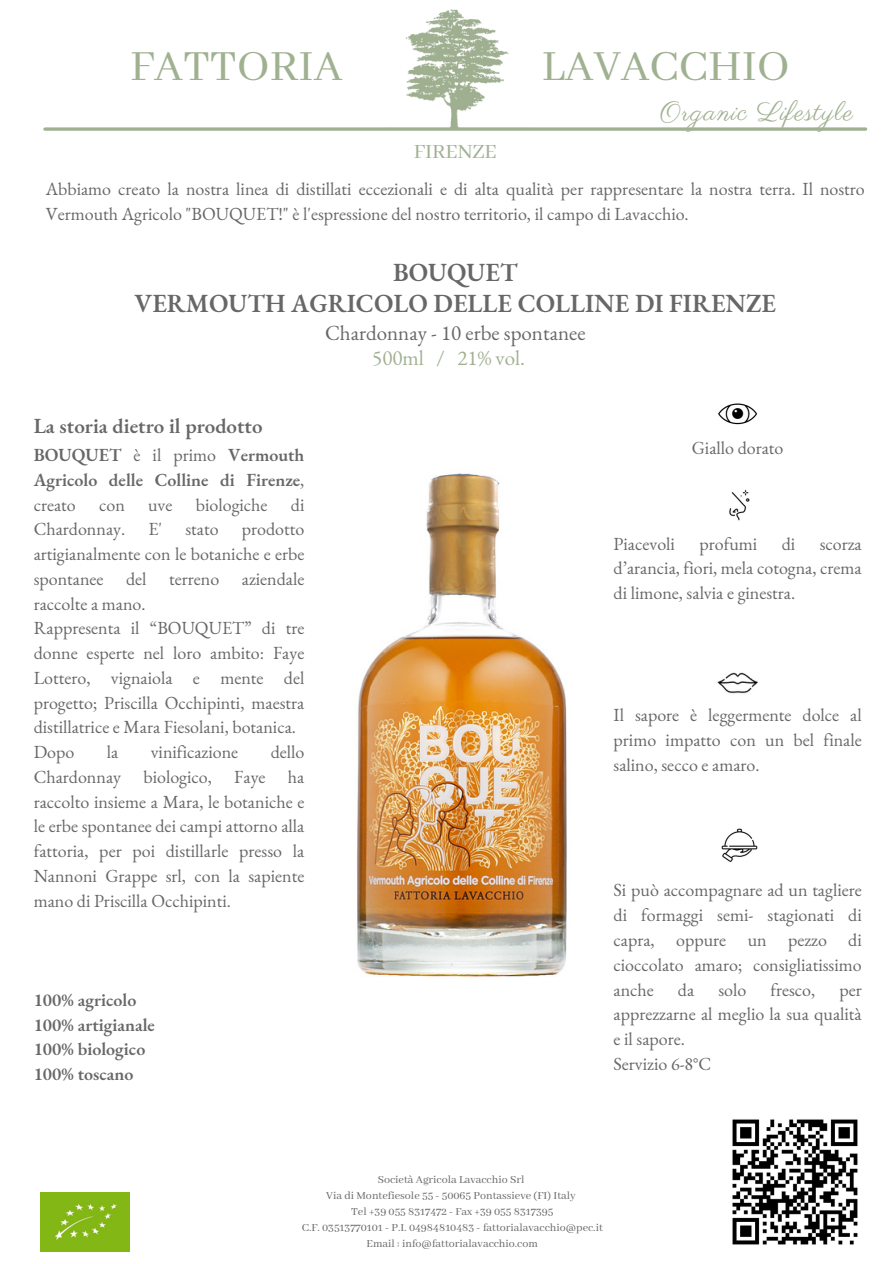
<style>
.page{position:relative;width:894px;height:1264px;background:#fff}
.page>*{position:absolute;margin:0;border:0;box-sizing:border-box;transform-origin:0 0}
.t1{font:48px "Abhaya Libre";color:#a0b191}
.t2{font:27px "Parisienne";letter-spacing:.04em;color:#a0b191}
.t3{font:600 25.5px/30.8px "EB Garamond";color:#676767;text-align:center}
.t4{font:22.5px "Abhaya Libre";color:#a0b191}
.t5{font:21px "EB Garamond";color:#676767}
.t6{font:600 21px "EB Garamond";color:#676767}
.t7{font:21px "EB Garamond";color:#a0b191}
.t8{font:18px/24.8px "EB Garamond";color:#676767;text-align:justify}
.t9{font:600 18px/24.8px "EB Garamond";color:#676767;text-align:justify}
.t10{font:12px "Abhaya Libre";color:#676767}
.s1{font-weight:400}
</style>
<div class="page">
<svg style="left:45px;top:127px;width:820px;height:4px;background:#adbca1"></svg>
<img style="left:729px;top:489px;width:21px;height:32px">
<img style="left:717px;top:672px;width:41px;height:22px">
<img style="left:718px;top:403px;width:39px;height:21px">
<img style="left:721px;top:828px;width:37px;height:34px">
<img style="left:405px;top:9px;width:104px;height:118px">
<img style="left:41px;top:1192px;width:89px;height:59px">
<img style="left:732px;top:1119px;width:126px;height:126px">
<img style="left:357px;top:473px;width:210px;height:504px">
<p class="t1" style="left:130px;top:40px;width:214px">FATTORIA</p>
<p class="t1" style="left:541px;top:40px;width:249px">LAVACCHIO</p>
<p class="t4" style="left:413px;top:139px;width:85px">FIRENZE</p>
<p class="t2" style="left:660px;top:95px;width:194px">Organic Lifestyle</p>
<p class="t8" style="left:46px;top:176px;width:820px">Abbiamo creato la nostra linea di distillati eccezionali e di alta qualità per rappresentare la nostra terra. Il nostro<br>Vermouth Agricolo "BOUQUET!" è l'espressione del nostro territorio, il campo di Lavacchio.</p>
<p class="t3" style="left:134px;top:257px;width:642px">BOUQUET<br>VERMOUTH AGRICOLO DELLE COLLINE DI FIRENZE</p>
<p class="t7" style="left:372px;top:344px;width:154px">500ml / 21% vol.</p>
<p class="t5" style="left:325px;top:319px;width:262px">Chardonnay - 10 erbe spontanee</p>
<h6 class="t6" style="left:34px;top:412px;width:230px">La storia dietro il prodotto</h6>
<h6 class="t9" style="left:34px;top:442px;width:272px">BOUQUET <span class="s1">è il primo</span> Vermouth Agricolo delle Colline di Firenze<span class="s1">, creato</span></h6>
<h6 class="t8" style="left:99px;top:492px;width:27px">con</h6>
<h6 class="t8" style="left:148px;top:492px;width:26px">uve</h6>
<h6 class="t8" style="left:196px;top:492px;width:73px">biologiche</h6>
<h6 class="t8" style="left:291px;top:492px;width:15px">di</h6>
<h6 class="t8" style="left:34px;top:516px;width:93px">Chardonnay.</h6>
<h6 class="t8" style="left:148px;top:516px;width:15px">E'</h6>
<h6 class="t8" style="left:185px;top:516px;width:35px">stato</h6>
<h6 class="t8" style="left:34px;top:516px;width:272px;text-indent:208px">prodotto artigianalmente con le botaniche e erbe spontanee del terreno aziendale raccolte a mano.</h6>
<h5 class="t8" style="left:34px;top:615px;width:272px">Rappresenta il “BOUQUET” di tre donne esperte nel loro ambito: Faye Lottero, vignaiola e mente del progetto; Priscilla Occhipinti, maestra distillatrice e Mara Fiesolani, botanica.</h5>
<p class="t8" style="left:34px;top:739px;width:42px">Dopo</p>
<p class="t8" style="left:107px;top:739px;width:13px">la</p>
<p class="t8" style="left:151px;top:739px;width:89px">vinificazione</p>
<p class="t8" style="left:34px;top:739px;width:272px;text-indent:237px">dello Chardonnay biologico, Faye ha raccolto insieme a Mara, le botaniche e le erbe spontanee dei campi attorno alla fattoria, per poi distillarle presso la Nannoni Grappe srl, con la sapiente mano di Priscilla Occhipinti.</p>
<p class="t9" style="left:34px;top:987px;width:104px">100% agricolo</p>
<p class="t9" style="left:34px;top:1011px;width:123px">100% artigianale</p>
<p class="t9" style="left:34px;top:1036px;width:113px">100% biologico</p>
<p class="t9" style="left:34px;top:1061px;width:101px">100% toscano</p>
<p class="t8" style="left:691px;top:435px;width:93px">Giallo dorato</p>
<p class="t8" style="left:613px;top:531px;width:63px">Piacevoli</p>
<p class="t8" style="left:699px;top:531px;width:59px">profumi</p>
<p class="t8" style="left:781px;top:531px;width:15px">di</p>
<p class="t8" style="left:613px;top:531px;width:250px;text-indent:206px">scorza d’arancia, fiori, mela cotogna, crema di limone, salvia e ginestra.</p>
<p class="t8" style="left:613px;top:702px;width:250px">Il sapore è leggermente dolce al primo impatto con un bel finale salino, secco e amaro.</p>
<p class="t8" style="left:613px;top:877px;width:250px">Si può accompagnare ad un tagliere di formaggi semi- stagionati di capra, oppure un pezzo di cioccolato amaro; consigliatissimo anche</p>
<p class="t8" style="left:677px;top:976px;width:18px">da</p>
<p class="t8" style="left:718px;top:976px;width:29px">solo</p>
<p class="t8" style="left:770px;top:976px;width:46px">fresco,</p>
<p class="t8" style="left:613px;top:976px;width:250px;text-indent:226px">per apprezzarne al meglio la sua qualità e il sapore.</p>
<p class="t8" style="left:613px;top:1051px;width:99px">Servizio 6-8°C</p>
<p class="t10" style="left:378px;top:1172px;width:148px">Società Agricola Lavacchio Srl</p>
<p class="t10" style="left:326px;top:1188px;width:251px">Via di Montefiesole 55 - 50065 Pontassieve (FI) Italy</p>
<p class="t10" style="left:351px;top:1204px;width:204px">Tel +39 055 8317472 - Fax +39 055 8317395</p>
<p class="t10" style="left:302px;top:1220px;width:302px">C.F. 03513770101 - P.I. 04984810483 - fattorialavacchio@pec.it</p>
<p class="t10" style="left:366px;top:1236px;width:173px">Email : info@fattorialavacchio.com</p>
</div>
